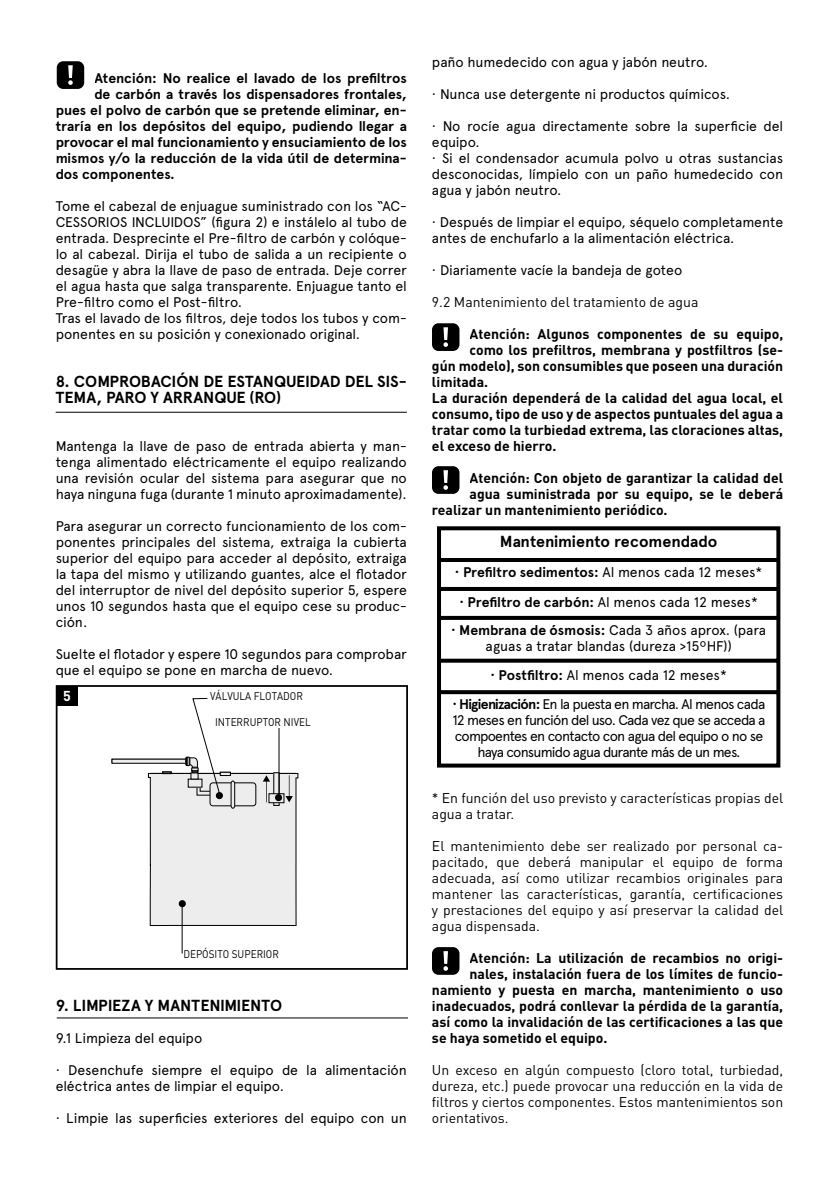
<style>
.page{position:relative;width:840px;height:1191px;background:#fff}
.page>*{position:absolute;margin:0;border:0;box-sizing:border-box;transform-origin:0 0}
.t1{font:700 16px/16px "Apercu Pro";letter-spacing:-.01em;color:#000}
.t2{font:700 14.2px "DIN Pro";color:#fff}
.t3{font:14px/16px "Apercu Pro";letter-spacing:-.01em;color:#000}
.t4{font:700 14px "DIN Pro";color:#000}
.t5{font:14px/16px "DIN Pro";color:#000;text-align:justify}
.t6{font:700 14px/30px "Apercu Pro";letter-spacing:-.005em;color:#000;text-align:center}
.t7{font:14px/16px "Apercu Pro";letter-spacing:-.055em;color:#000;text-align:center}
.t8{font:14px/28.6px "Apercu Pro";letter-spacing:-.05em;color:#000;text-align:center}
.t9{font:11px "DIN Pro";color:#000;scale:.9 1}
.s1{font-weight:400}
.s2{font-weight:700}
</style>
<div class="page">
<div style="left:57px;top:61px;width:27px;height:28px;background:#000;border-radius:6px"></div>
<svg style="left:68px;top:65px;width:5px;height:20px"></svg>
<svg style="left:437px;top:526px;width:344px;height:242px"></svg>
<div style="left:432px;top:466px;width:27px;height:28px;background:#000;border-radius:6px"></div>
<svg style="left:443px;top:470px;width:5px;height:20px"></svg>
<div style="left:432px;top:323px;width:27px;height:28px;background:#000;border-radius:6px"></div>
<svg style="left:443px;top:327px;width:5px;height:20px"></svg>
<div style="left:432px;top:947px;width:27px;height:27px;background:#000;border-radius:6px"></div>
<svg style="left:443px;top:951px;width:5px;height:19px"></svg>
<hr style="left:56px;top:412px;width:350px;height:1px;background:#000">
<hr style="left:57px;top:1017px;width:351px;height:1px;background:#000">
<hr style="left:182px;top:905px;width:1px;height:48px;background:#000">
<svg style="left:148px;top:698px;width:150px;height:228px"></svg>
<div style="left:56px;top:686px;width:22px;height:19px;background:#000"></div>
<div style="left:56px;top:685px;width:352px;height:284px;border:2px solid #000"></div>
<p class="t6" style="left:94px;top:62px;width:314px">Atención: No realice el lavado de los prefiltros</p>
<p class="t6" style="left:94px;top:78px;width:314px">de carbón a través los dispensadores frontales,</p>
<p class="t6" style="left:56px;top:94px;width:352px">pues el polvo de carbón que se pretende eliminar, en-</p>
<p class="t6" style="left:56px;top:110px;width:352px">traría en los depósitos del equipo, pudiendo llegar a</p>
<p class="t6" style="left:56px;top:126px;width:352px">provocar el mal funcionamiento y ensuciamiento de los</p>
<p class="t6" style="left:56px;top:142px;width:352px">mismos y/o la reducción de la vida útil de determina-</p>
<p class="t6" style="left:56px;top:158px;width:121px">dos componentes.</p>
<p class="t3" style="left:56px;top:197px;width:352px">Tome el cabezal de enjuague suministrado con los “AC-CESSORIOS INCLUIDOS” (figura 2) e instálelo al tubo de entrada. Desprecinte el Pre-filtro de carbón y colóque&shy;lo al cabezal. Dirija el tubo de salida a un recipiente o desagüe y abra la llave de paso de entrada. Deje correr el agua hasta que salga transparente. Enjuague tanto el Pre-filtro como el Post-filtro.<br>Tras el lavado de los filtros, deje todos los tubos y com&shy;ponentes en su posición y conexionado original.</p>
<p class="t1" style="left:56px;top:373px;width:352px">8. COMPROBACIÓN DE ESTANQUEIDAD DEL SIS-<br>TEMA, PARO Y ARRANQUE (RO)</p>
<p class="t3" style="left:56px;top:437px;width:352px;text-align:justify">Mantenga la llave de paso de entrada abierta y man&shy;tenga alimentado eléctricamente el equipo realizando una revisión ocular del sistema para asegurar que no haya ninguna fuga (durante 1 minuto aproximadamente).</p>
<p class="t3" style="left:56px;top:517px;width:352px;text-align:justify">Para asegurar un correcto funcionamiento de los com&shy;ponentes principales del sistema, extraiga la cubierta superior del equipo para acceder al depósito, extraiga la tapa del mismo y utilizando guantes, alce el flotador del interruptor de nivel del depósito superior 5, espere unos 10 segundos hasta que el equipo cese su produc&shy;ción.</p>
<p class="t3" style="left:56px;top:645px;width:352px">Suelte el flotador y espere 10 segundos para comprobar que el equipo se pone en marcha de nuevo.</p>
<p class="t2" style="left:63px;top:685px;width:9px">5</p>
<p class="t9" style="left:210px;top:689px;width:104px">VÁLVULA FLOTADOR</p>
<p class="t9" style="left:215px;top:715px;width:108px">INTERRUPTOR NIVEL</p>
<p class="t9" style="left:183px;top:947px;width:108px">DEPÓSITO SUPERIOR</p>
<p class="t1" style="left:56px;top:997px;width:228px">9. LIMPIEZA Y MANTENIMIENTO</p>
<p class="t3" style="left:56px;top:1029px;width:148px">9.1 Limpieza del equipo</p>
<p class="t3" style="left:56px;top:1061px;width:352px">· Desenchufe siempre el equipo de la alimentación eléctrica antes de limpiar el equipo.</p>
<p class="t3" style="left:56px;top:1109px;width:352px">· Limpie las superficies exteriores del equipo con un</p>
<p class="t3" style="left:432px;top:53px;width:277px">paño humedecido con agua y jabón neutro.</p>
<p class="t3" style="left:432px;top:85px;width:299px">· Nunca use detergente ni productos químicos.</p>
<p class="t3" style="left:432px;top:117px;width:352px">· No rocíe agua directamente sobre la superficie del equipo.<br>· Si el condensador acumula polvo u otras sustancias desconocidas, límpielo con un paño humedecido con agua y jabón neutro.</p>
<p class="t3" style="left:432px;top:213px;width:352px">· Después de limpiar el equipo, séquelo completamente antes de enchufarlo a la alimentación eléctrica.</p>
<p class="t3" style="left:432px;top:261px;width:252px">· Diariamente vacíe la bandeja de goteo</p>
<p class="t5" style="left:432px;top:293px;width:268px">9.2 Mantenimiento del tratamiento de agua</p>
<p class="t4" style="left:469px;top:324px;width:315px">Atención: Algunos componentes de su equipo,</p>
<p class="t4" style="left:469px;top:340px;width:315px">como los prefiltros, membrana y postfiltros (se-</p>
<p class="t4" style="left:432px;top:356px;width:352px">gún modelo), son consumibles que poseen una duración</p>
<p class="t4" style="left:432px;top:372px;width:58px">limitada.</p>
<p class="t4" style="left:432px;top:388px;width:352px">La duración dependerá de la calidad del agua local, el</p>
<p class="t4" style="left:432px;top:404px;width:352px">consumo, tipo de uso y de aspectos puntuales del agua a</p>
<p class="t4" style="left:432px;top:420px;width:352px">tratar como la turbiedad extrema, las cloraciones altas,</p>
<p class="t4" style="left:432px;top:436px;width:126px">el exceso de hierro.</p>
<p class="t4" style="left:469px;top:468px;width:315px">Atención: Con objeto de garantizar la calidad del</p>
<p class="t4" style="left:469px;top:484px;width:315px">agua suministrada por su equipo, se le deberá</p>
<p class="t4" style="left:432px;top:500px;width:237px">realizar un mantenimiento periódico.</p>
<p class="t1" style="left:499px;top:533px;width:219px">Mantenimiento recomendado</p>
<p class="t6" style="left:454px;top:556px;width:309px">· Prefiltro sedimentos: <span class="s1">Al menos cada 12 meses* </span>· Prefiltro de carbón: <span class="s1">Al menos cada 12 meses*</span></p>
<p class="t3" style="left:451px;top:621px;width:316px;text-align:center"><span class="s2">· Membrana de ósmosis:</span> Cada 3 años aprox. (para aguas a tratar blandas (dureza &gt;15ºHF))</p>
<p class="t8" style="left:452px;top:660px;width:314px"><span class="s2">· Postfiltro:</span> Al menos cada 12 meses*<br><span class="s2">· Higienización:</span> En la puesta en marcha. Al menos cada</p>
<p class="t7" style="left:452px;top:711px;width:314px">12 meses en función del uso. Cada vez que se acceda a compoentes en contacto con agua del equipo o no se haya consumido agua durante más de un mes.</p>
<p class="t5" style="left:432px;top:789px;width:352px">* En función del uso previsto y características propias del agua a tratar.</p>
<p class="t5" style="left:432px;top:837px;width:352px">El mantenimiento debe ser realizado por personal ca&shy;pacitado, que deberá manipular el equipo de forma adecuada, así como utilizar recambios originales para mantener las características, garantía, certificaciones y prestaciones del equipo y así preservar la calidad del agua dispensada.</p>
<p class="t4" style="left:469px;top:948px;width:315px">Atención: La utilización de recambios no origi-</p>
<p class="t4" style="left:469px;top:964px;width:315px">nales, instalación fuera de los límites de funcio-</p>
<p class="t4" style="left:432px;top:980px;width:352px">namiento y puesta en marcha, mantenimiento o uso</p>
<p class="t4" style="left:432px;top:996px;width:352px">inadecuados, podrá conllevar la pérdida de la garantía,</p>
<p class="t4" style="left:432px;top:1012px;width:352px">así como la invalidación de las certificaciones a las que</p>
<p class="t4" style="left:432px;top:1028px;width:177px">se haya sometido el equipo.</p>
<p class="t5" style="left:432px;top:1061px;width:352px">Un exceso en algún compuesto (cloro total, turbiedad, dureza, etc.) puede provocar una reducción en la vida de filtros y ciertos componentes. Estos mantenimientos son orientativos.</p>
</div>
